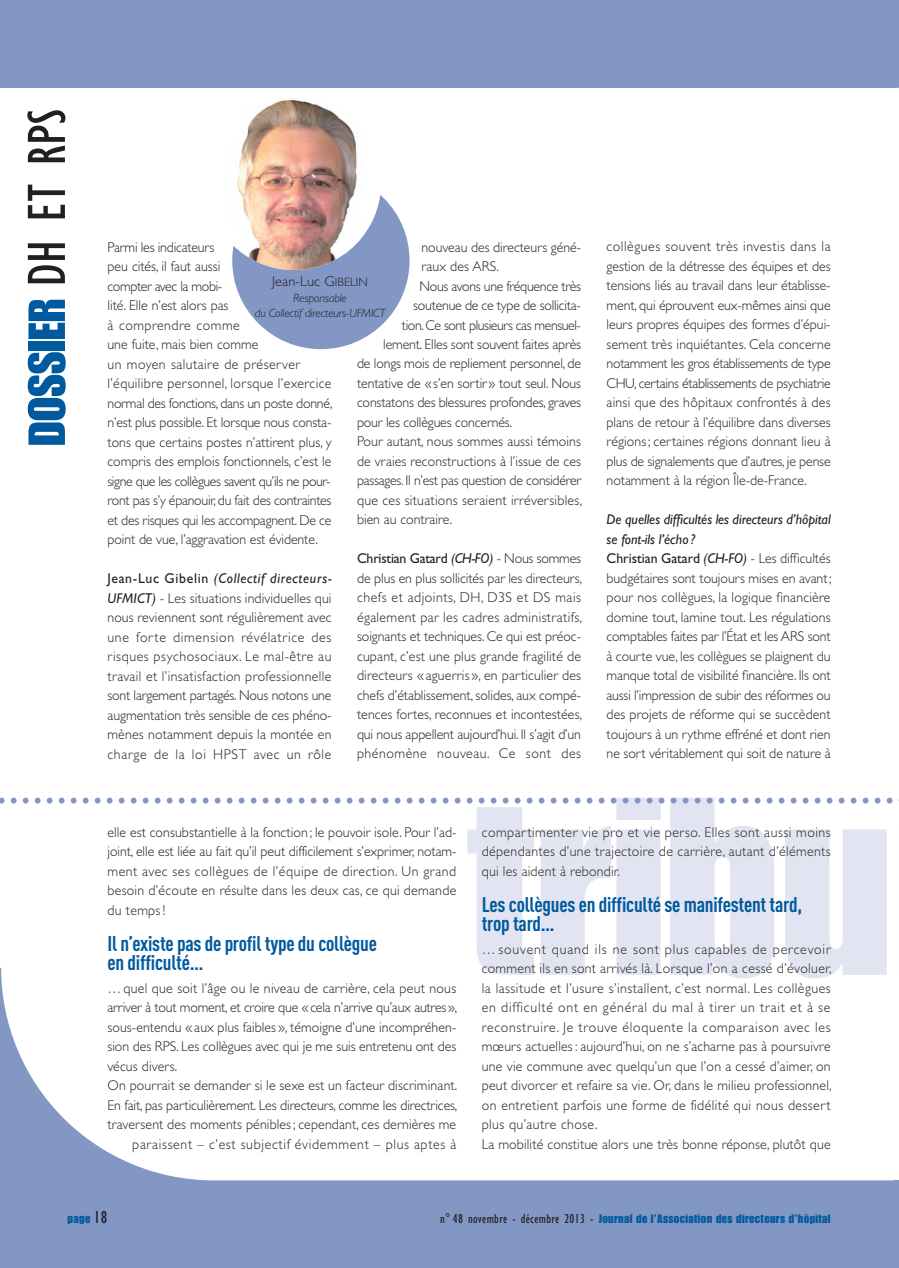
<style>
.page{position:relative;width:899px;height:1268px;background:#fff}
.page>*{position:absolute;margin:0;border:0;box-sizing:border-box;transform-origin:0 0}
.t1{font:51px "Impact LT Std";color:#015a9e}
.t2{font:700 condensed 21px/19.5px "DINOT";letter-spacing:-.01em;color:#015a9e}
.t3{font:300 14.25px/19.5px "Gill Sans Std";letter-spacing:.005em;color:#231f20;text-align:justify}
.t4{font:300 14.25px/19.5px "Gill Sans Std";letter-spacing:.03em;color:#231f20}
.t5{font:300 14.25px "Gill Sans Std";letter-spacing:-.015em;color:#231f20}
.t6{font:300 14.25px "Gill Sans Std";letter-spacing:-.02em;color:#231f20}
.t7{font:300 14.25px "Gill Sans Std";letter-spacing:.05em;color:#231f20}
.t8{font:300 14.25px "Gill Sans Std";letter-spacing:-.03em;color:#231f20}
.t9{font:12px "Impact LT Std";letter-spacing:.03em;color:#015a9e}
.t10{font:italic 300 12px/15.8px "Gill Sans Std";letter-spacing:-.015em;color:#231f20;text-align:center}
.s1{font-family:"Gill Sans Std";font-stretch:condensed;font-size:55.5px;color:#231f20}
.s2{font-weight:400}
.s3{font-weight:400;font-style:italic}
.s4{font-size:12.15px}
.s5{font-family:"Gill Sans Std";font-stretch:condensed;font-size:18px;color:#231f20}
.s6{font-family:"Gill Sans Std";font-stretch:condensed;font-size:13.5px;color:#231f20}
</style>
<div class="page">
<svg style="left:0;top:797px;width:899px;height:171px"></svg>
<svg style="left:894px;top:0;width:5px;height:88px"></svg>
<div style="left:0;top:0;width:894px;height:88px;background:#8397c5"></div>
<svg style="left:0;top:968px;width:894px;height:300px"></svg>
<div style="left:894px;top:1180px;width:5px;height:88px;background:#8397c5"></div>
<div style="left:232px;top:172px;width:177px;height:177px;background:#8397c5;border-radius:50%"></div>
<div style="left:207px;top:96px;width:174px;height:174px;background:#fff;border-radius:50%"></div>
<img style="left:232px;top:99px;width:130px;height:171px">
<p class="t1" style="left:28px;top:446px;width:339px;rotate:-90deg">DOSSIER <span class="s1">DH ET RPS</span></p>
<p class="t3" style="left:421px;top:239px;width:161px">nouveau des directeurs géné-</p>
<p class="t3" style="left:421px;top:258px;width:79px">raux des ARS.</p>
<p class="t6" style="left:419px;top:281px;width:163px">Nous avons une fréquence très</p>
<p class="t5" style="left:413px;top:300px;width:169px">soutenue de ce type de sollicita-</p>
<p class="t8" style="left:402px;top:320px;width:180px">tion. Ce sont plusieurs cas mensuel-</p>
<p class="t3" style="left:383px;top:336px;width:199px">lement. Elles sont souvent faites après</p>
<p class="t3" style="left:357px;top:356px;width:225px">de longs mois de repliement personnel, de</p>
<p class="t3" style="left:357px;top:375px;width:225px">tentative de «s’en sortir» tout seul. Nous</p>
<p class="t3" style="left:357px;top:394px;width:225px">constatons des blessures profondes, graves</p>
<p class="t3" style="left:357px;top:414px;width:157px">pour les collègues concernés.</p>
<p class="t3" style="left:357px;top:433px;width:225px">Pour autant, nous sommes aussi témoins</p>
<p class="t3" style="left:357px;top:453px;width:225px">de vraies reconstructions à l’issue de ces</p>
<p class="t6" style="left:357px;top:476px;width:225px">passages. Il n’est pas question de considérer</p>
<p class="t3" style="left:357px;top:492px;width:227px">que ces situations seraient irréversibles,</p>
<p class="t3" style="left:357px;top:511px;width:97px">bien au contraire.</p>
<p class="t3" style="left:357px;top:550px;width:227px"><span class="s2">Christian Gatard</span> <span class="s3">(CH-FO)</span> - Nous sommes de plus en plus sollicités par les directeurs, chefs et adjoints, DH, D3S et DS mais également par les cadres administratifs, soignants et techniques. Ce qui est préoc&shy;cupant, c’est une plus grande fragilité de directeurs «aguerris», en particulier des chefs d’établissement, solides, aux compé&shy;tences fortes, reconnues et incontestées, qui nous appellent aujourd’hui. Il s’agit d’un phénomène nouveau. Ce sont des</p>
<p class="t3" style="left:107px;top:239px;width:227px;text-align:left">Parmi les indicateurs<br>peu cités, il faut aussi<br>compter avec la mobi-<br>lité. Elle n’est alors pas<br>à comprendre comme<br>une fuite, mais bien comme<br>un moyen salutaire de préserver l’équilibre personnel, lorsque l’exercice normal des fonctions, dans un poste donné, n’est plus possible. Et lorsque nous consta&shy;tons que certains postes n’attirent plus, y compris des emplois fonctionnels, c’est le signe que les collègues savent qu’ils ne pour&shy;ront pas s’y épanouir, du fait des contraintes et des risques qui les accompagnent. De ce point de vue, l’aggravation est évidente.</p>
<p class="t3" style="left:107px;top:570px;width:226px"><span class="s2">Jean-Luc Gibelin</span> <span class="s3">(Collectif directeurs-UFMICT)</span> - Les situations individuelles qui nous reviennent sont régulièrement avec une forte dimension révélatrice des risques psychosociaux. Le mal-être au travail et l’insatisfaction professionnelle sont largement partagés. Nous notons une augmentation très sensible de ces phéno&shy;mènes notamment depuis la montée en charge de la loi HPST avec un rôle</p>
<p class="t3" style="left:272px;top:273px;width:97px">Jean-Luc G<span class="s4">IBELIN</span></p>
<p class="t10" style="left:255px;top:291px;width:132px">Responsable<br>du Collectif directeurs-UFMICT</p>
<p class="t3" style="left:606px;top:238px;width:225px">collègues souvent très investis dans la gestion de la détresse des équipes et des tensions liés au travail dans leur établisse&shy;ment, qui éprouvent eux-mêmes ainsi que leurs propres équipes des formes d’épui&shy;sement très inquiétantes. Cela concerne notamment les gros établissements de type CHU, certains établissements de psychiatrie ainsi que des hôpitaux confrontés à des plans de retour à l’équilibre dans diverses régions; certaines régions donnant lieu à plus de signalements que d’autres, je pense notamment à la région Île-de-France.</p>
<p class="t3" style="left:606px;top:511px;width:227px;text-align:left"><span class="s3">De quelles difficultés les directeurs d’hôpital se font-ils l’écho?<br></span><span class="s2">Christian Gatard</span> <span class="s3">(CH-FO)</span> - Les difficultés budgétaires sont toujours mises en avant; pour nos collègues, la logique financière domine tout, lamine tout. Les régulations comptables faites par l’État et les ARS sont à courte vue, les collègues se plaignent du manque total de visibilité financière. Ils ont aussi l’impression de subir des réformes ou des projets de réforme qui se succèdent toujours à un rythme effréné et dont rien ne sort véritablement qui soit de nature à</p>
<p class="t3" style="left:107px;top:824px;width:350px">elle est consubstantielle à la fonction ; le pouvoir isole. Pour l’ad&shy;joint, elle est liée au fait qu’il peut difficilement s’exprimer, notam&shy;ment avec ses collègues de l’équipe de direction. Un grand besoin d’écoute en résulte dans les deux cas, ce qui demande du temps !</p>
<p class="t2" style="left:107px;top:935px;width:271px">Il n’existe pas de profil type du collègue en difficulté…</p>
<p class="t3" style="left:107px;top:980px;width:350px">… quel que soit l’âge ou le niveau de carrière, cela peut nous</p>
<p class="t5" style="left:107px;top:1002px;width:351px">arriver à tout moment, et croire que «cela n’arrive qu’aux autres»,</p>
<p class="t3" style="left:107px;top:1019px;width:350px">sous-entendu « aux plus faibles », témoigne d’une incompréhen-</p>
<p class="t3" style="left:107px;top:1038px;width:350px">sion des RPS. Les collègues avec qui je me suis entretenu ont des</p>
<p class="t3" style="left:107px;top:1058px;width:71px">vécus divers.</p>
<p class="t3" style="left:107px;top:1077px;width:351px">On pourrait se demander si le sexe est un facteur discriminant.</p>
<p class="t3" style="left:107px;top:1097px;width:351px">En fait, pas particulièrement. Les directeurs, comme les directrices,</p>
<p class="t3" style="left:107px;top:1116px;width:350px">traversent des moments pénibles ; cependant, ces dernières me</p>
<p class="t7" style="left:132px;top:1139px;width:325px">paraissent – c’est subjectif évidemment – plus aptes à</p>
<p class="t3" style="left:482px;top:824px;width:350px">compartimenter vie pro et vie perso. Elles sont aussi moins dépendantes d’une trajectoire de carrière, autant d’éléments qui les aident à rebondir.</p>
<p class="t2" style="left:482px;top:896px;width:322px">Les collègues en difficulté se manifestent tard, trop tard…</p>
<p class="t4" style="left:482px;top:941px;width:351px">… souvent quand ils ne sont plus capables de percevoir comment ils en sont arrivés là. Lorsque l’on a cessé d’évoluer, la lassitude et l’usure s’installent, c’est normal. Les collègues en difficulté ont en général du mal à tirer un trait et à se reconstruire. Je trouve éloquente la comparaison avec les mœurs actuelles : aujourd’hui, on ne s’acharne pas à poursuivre une vie commune avec quelqu’un que l’on a cessé d’aimer, on peut divorcer et refaire sa vie. Or, dans le milieu professionnel, on entretient parfois une forme de fidélité qui nous dessert plus qu’autre chose.<br>La mobilité constitue alors une très bonne réponse, plutôt que</p>
<p class="t9" style="left:68px;top:1214px;width:41px">page <span class="s5">18</span></p>
<p class="t9" style="left:440px;top:1214px;width:392px"><span class="s6">n° 48 novembre - décembre 2013 -</span> Journal de l’Association des directeurs d’hôpital</p>
</div>
